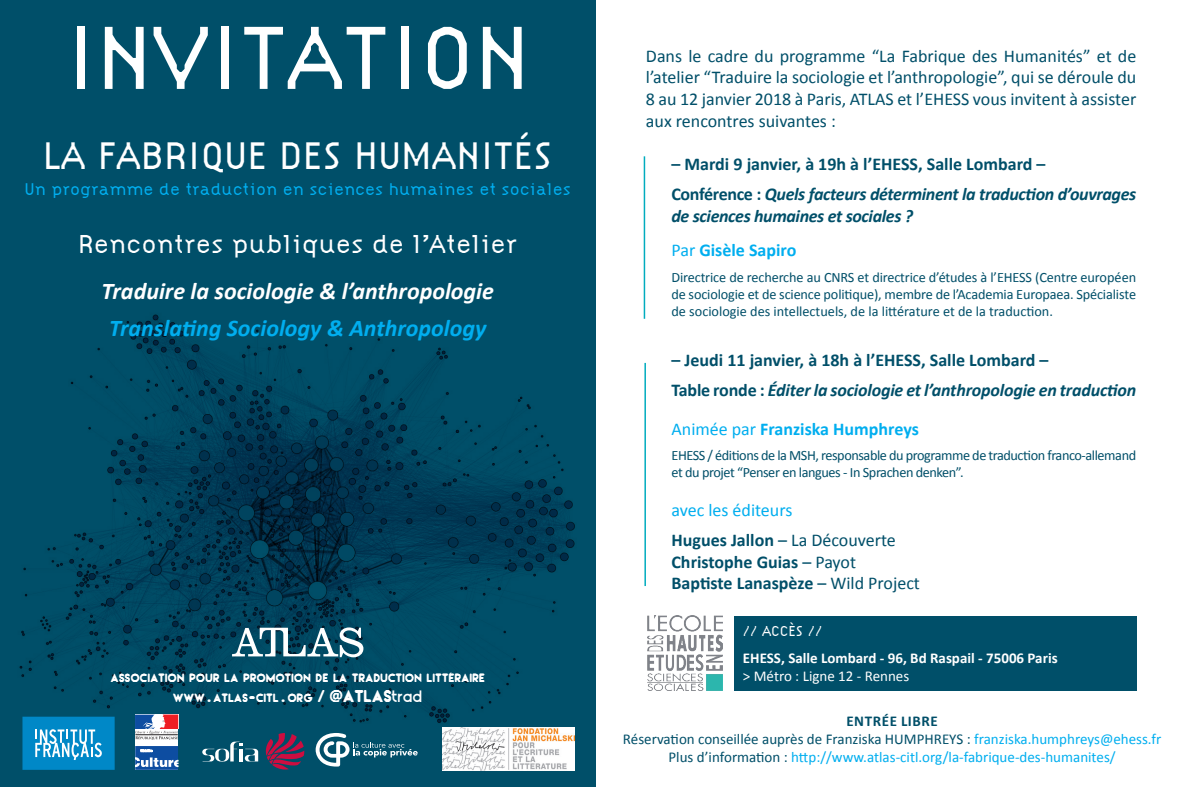
<style>
.page{position:relative;width:1191px;height:787px;background:#fff}
.page>*{position:absolute;margin:0;border:0;box-sizing:border-box;transform-origin:0 0}
.t1{font:300 93px "Citizen";color:#fff}
.t2{font:300 39.9px "Citizen";color:#fff}
.t3{font:300 27px "Citizen";color:#fff}
.t4{font:italic 700 24px "Calibri";color:#fff}
.t5{font:italic 700 24px "Calibri";color:#00aeef}
.t6{font:700 18px/30.2px "Calibri";color:#004f69}
.t7{font:18px/21.6px "Calibri";color:#004f69;text-align:justify}
.t8{font:italic 700 18px/34.3px "Calibri";letter-spacing:-.02em;color:#004f69}
.t9{font:18px/30.2px "Calibri";color:#00aeef}
.t10{font:700 18px "Calibri";color:#00aeef}
.t11{font:300 17.7px "Citizen";color:#00aeef}
.t12{font:16.95px "Blissful Thinking";color:#fff}
.t13{font:15px/18px "Calibri";color:#004f69;text-align:center}
.t14{font:15px "Calibri";color:#00aeef}
.t15{font:700 15px "Calibri";color:#fff}
.t16{font:15px "Calibri";color:#fff}
.t17{font:300 15px "Citizen";color:#fff}
.t18{font:14.25px/17.1px "Calibri";letter-spacing:-.03em;color:#004f69;text-align:justify}
.t19{font:11.85px/20.2px "Irresistible";letter-spacing:.045em;color:#fff}
.s1{font-size:16.95px}
.s2{font-style:italic}
.s3{font-weight:400;font-style:normal;color:#00aeef}
.s4{font-style:normal;color:#00aeef}
.s5{font-weight:400}
.s6{font-weight:700;color:#004f69}
.s7{color:#004f69}
.s8{font-weight:700}
.s9{color:#00aeef}
</style>
<div class="page">
<div style="left:0;top:0;width:595px;height:787px;background:#004f69"></div>
<img style="left:19px;top:314px;width:556px;height:419px">
<svg style="left:232px;top:627px;width:131px;height:30px"></svg>
<div style="left:734px;top:615px;width:403px;height:75px;background:#004f69"></div>
<img style="left:647px;top:615px;width:75px;height:75px">
<hr style="left:643px;top:156px;width:2px;height:163px;background:#00acbe">
<hr style="left:644px;top:363px;width:2px;height:223px;background:#00acbe">
<div style="left:22px;top:716px;width:93px;height:53px;background:#0088c7"></div>
<svg style="left:35px;top:729px;width:67px;height:31px"></svg>
<div style="left:135px;top:714px;width:43px;height:55px;background:#fff"></div>
<svg style="left:135px;top:714px;width:43px;height:25px"></svg>
<svg style="left:135px;top:746px;width:43px;height:23px"></svg>
<svg style="left:202px;top:741px;width:56px;height:20px"></svg>
<svg style="left:266px;top:733px;width:38px;height:36px"></svg>
<svg style="left:316px;top:733px;width:102px;height:33px"></svg>
<img style="left:442px;top:727px;width:132px;height:43px">
<h1 class="t1" style="left:65px;top:4px;width:466px">INVITATION</h1>
<h2 class="t2" style="left:43px;top:133px;width:511px">LA FABRIQUE DES HUMANITÉS</h2>
<p class="t11" style="left:25px;top:178px;width:548px">Un programme de traduction en sciences humaines et sociales</p>
<h3 class="t3" style="left:78px;top:228px;width:441px">Rencontres publiques de l’Atelier</h3>
<h3 class="t4" style="left:101px;top:276px;width:394px">Traduire la sociologie &amp; l’anthropologie</h3>
<h3 class="t5" style="left:109px;top:313px;width:379px">Translating Sociology &amp; Anthropology</h3>
<p class="t19" style="left:173px;top:667px;width:313px;text-indent:-62px">ASSOCIATION POUR LA PROMOTION DE LA TRADUCTION LITTÉRAIRE<br>WWW<span class="s1">.</span>ATLAS<span class="s1">-</span>CITL<span class="s1">.</span>ORG <span class="s1">/ @ATLAS</span></p>
<p class="t12" style="left:392px;top:686px;width:32px">trad</p>
<p class="t7" style="left:646px;top:44px;width:492px">Dans le cadre du programme “La Fabrique des Humanités” et de l’atelier “Traduire la sociologie et l’anthropologie”, qui se déroule du 8 au 12 janvier 2018 à Paris, ATLAS et l’EHESS vous invitent à assister aux rencontres suivantes :</p>
<p class="t6" style="left:671px;top:148px;width:466px">– Mardi 9 janvier, à 19h à l’EHESS, Salle Lombard –<br>Conférence : <span class="s2">Quels facteurs déterminent la traduction d’ouvrages</span></p>
<p class="t8" style="left:671px;top:198px;width:243px">de sciences humaines et sociales ?<br><span class="s3">Par</span> <span class="s4">Gisèle Sapiro</span></p>
<p class="t18" style="left:671px;top:268px;width:466px">Directrice de recherche au CNRS et directrice d’études à l’EHESS (Centre européen de sociologie et de science politique), membre de l’Academia Europaea. Spécialiste de sociologie des intellectuels, de la littérature et de la traduction.</p>
<p class="t6" style="left:671px;top:344px;width:466px">– Jeudi 11 janvier, à 18h à l’EHESS, Salle Lombard –<br>Table ronde : <span class="s2">Éditer la sociologie et l’anthropologie en traduction</span></p>
<p class="t10" style="left:671px;top:417px;width:249px"><span class="s5">Animée par</span> Franziska Humphreys</p>
<p class="t18" style="left:671px;top:446px;width:466px">EHESS / éditions de la MSH, responsable du programme de traduction franco-allemand et du projet “Penser en langues - In Sprachen denken”.</p>
<p class="t9" style="left:671px;top:494px;width:226px">avec les éditeurs<br><span class="s6">Hugues Jallon</span> <span class="s7">– La Découverte</span></p>
<p class="t6" style="left:671px;top:550px;width:250px;line-height:21.6px">Christophe Guias <span class="s5">– Payot<br></span>Baptiste Lanaspèze <span class="s5">– Wild Project</span></p>
<p class="t17" style="left:743px;top:622px;width:81px">// ACCÈS //</p>
<p class="t15" style="left:743px;top:648px;width:316px">EHESS, Salle Lombard - 96, Bd Raspail - 75006 Paris</p>
<p class="t16" style="left:743px;top:666px;width:168px">&gt; Métro : Ligne 12 - Rennes</p>
<p class="t13" style="left:623px;top:711px;width:540px"><span class="s8">ENTRÉE LIBRE<br></span>Réservation conseillée auprès de Franziska HUMPHREYS : <span class="s9">franziska.humphreys@ehess.fr</span></p>
<p class="t14" style="left:668px;top:748px;width:448px"><span class="s7">Plus d’information :</span> http://www.atlas-citl.org/la-fabrique-des-humanites/</p>
</div>
